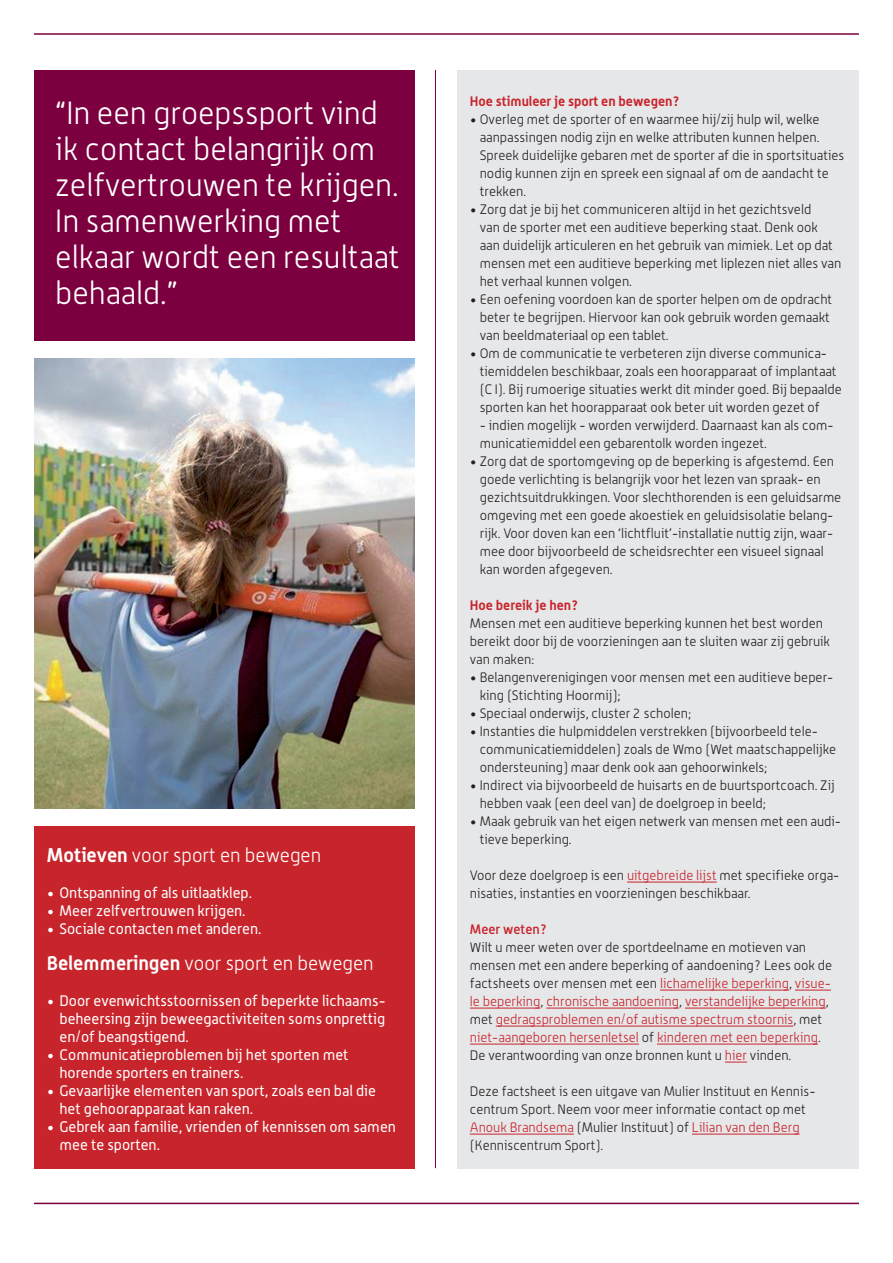
<style>
.page{position:relative;width:893px;height:1263px;background:#fff}
.page>*{position:absolute;margin:0;border:0;box-sizing:border-box;transform-origin:0 0}
.t1{font:300 31.5px/36px "Alwyn";color:#fff}
.t2{font:300 19.5px "Alwyn";color:#fff}
.t3{font:15px/18px "Alwyn";color:#fff}
.t4{font:300 13.5px/18px "Alwyn";color:#231f20}
.t5{font:300 13.5px/18px "Alwyn";color:#c8242b}
.t6{font:700 13.5px "Alwyn";color:#c8242b}
.t7{font:500 13.5px "Alwyn";color:#c8242b}
.s1{font-weight:700}
.s2{color:#c8242b}
.s3{color:#231f20}
</style>
<div class="page">
<hr style="left:34px;top:33px;width:825px;height:2px;background:#7c0040">
<hr style="left:34px;top:1203px;width:825px;height:1px;background:#7c0040">
<div style="left:457px;top:70px;width:402px;height:1098px;background:#e6e7e9"></div>
<hr style="left:627px;top:882px;width:90px;height:1px;background:#c8242b">
<hr style="left:660px;top:990px;width:129px;height:1px;background:#c8242b">
<hr style="left:795px;top:990px;width:36px;height:1px;background:#c8242b">
<hr style="left:470px;top:1008px;width:70px;height:1px;background:#c8242b">
<hr style="left:546px;top:1008px;width:133px;height:1px;background:#c8242b">
<hr style="left:685px;top:1008px;width:141px;height:1px;background:#c8242b">
<hr style="left:496px;top:1026px;width:297px;height:1px;background:#c8242b">
<hr style="left:470px;top:1044px;width:169px;height:1px;background:#c8242b">
<hr style="left:657px;top:1044px;width:161px;height:1px;background:#c8242b">
<svg style="left:725px;top:1062px;width:22px;height:1px"></svg>
<hr style="left:470px;top:1134px;width:104px;height:1px;background:#c8242b">
<hr style="left:692px;top:1134px;width:108px;height:1px;background:#c8242b">
<div style="left:34px;top:70px;width:381px;height:270px;background:#7c0040"></div>
<div style="left:34px;top:826px;width:381px;height:342px;background:#c8242b"></div>
<hr style="left:435px;top:70px;width:1px;height:1098px;background:#7c0040">
<img style="left:34px;top:358px;width:381px;height:450px">
<h1 class="t1" style="left:55px;top:95px;width:346px">“In een groepssport vind ik contact belangrijk om zelfvertrouwen te krijgen.<br>In samenwerking met elkaar wordt een resultaat behaald.”</h1>
<h2 class="t2" style="left:47px;top:844px;width:276px"><span class="s1">Motieven</span> voor sport en bewegen</h2>
<p class="t3" style="left:47px;top:883px;width:207px">• Ontspanning of als uitlaatklep.</p>
<p class="t3" style="left:47px;top:901px;width:200px">• Meer zelfvertrouwen krijgen.</p>
<p class="t3" style="left:47px;top:919px;width:216px">• Sociale contacten met anderen.</p>
<h2 class="t2" style="left:47px;top:952px;width:328px"><span class="s1">Belemmeringen</span> voor sport en bewegen</h2>
<p class="t3" style="left:60px;top:991px;width:327px;text-indent:-13px">• Door evenwichtsstoornissen of beperkte lichaams&shy;beheersing zijn beweegactiviteiten soms onprettig en/of beangstigend.</p>
<p class="t3" style="left:60px;top:1045px;width:291px;text-indent:-13px">• Communicatieproblemen bij het sporten met horende sporters en trainers.</p>
<p class="t3" style="left:60px;top:1081px;width:318px;text-indent:-13px">• Gevaarlijke elementen van sport, zoals een bal die het gehoorapparaat kan raken.</p>
<p class="t3" style="left:60px;top:1117px;width:338px;text-indent:-13px">• Gebrek aan familie, vrienden of kennissen om samen mee te sporten.</p>
<p class="t6" style="left:470px;top:93px;width:211px">Hoe stimuleer je sport en bewegen?</p>
<p class="t4" style="left:480px;top:110px;width:366px;text-indent:-10px">• Overleg met de sporter of en waarmee hij/zij hulp wil, welke aanpassingen nodig zijn en welke attributen kunnen helpen.<br>Spreek duidelijke gebaren met de sporter af die in sportsituaties nodig kunnen zijn en spreek een signaal af om de aandacht te trekken.</p>
<p class="t4" style="left:480px;top:200px;width:363px;text-indent:-10px">• Zorg dat je bij het communiceren altijd in het gezichtsveld<br>van de sporter met een auditieve beperking staat. Denk ook aan duidelijk articuleren en het gebruik van mimiek. Let op dat mensen met een auditieve beperking met liplezen niet alles van het verhaal kunnen volgen.</p>
<p class="t4" style="left:480px;top:290px;width:354px;text-indent:-10px">• Een oefening voordoen kan de sporter helpen om de opdracht beter te begrijpen. Hiervoor kan ook gebruik worden gemaakt van beeldmateriaal op een tablet.</p>
<p class="t4" style="left:480px;top:344px;width:364px;text-indent:-10px">• Om de communicatie te verbeteren zijn diverse communica&shy;tiemiddelen beschikbaar, zoals een hoorapparaat of implantaat (C I). Bij rumoerige situaties werkt dit minder goed. Bij bepaalde sporten kan het hoorapparaat ook beter uit worden gezet of</p>
<p class="t4" style="left:480px;top:416px;width:355px">- indien mogelijk - worden verwijderd. Daarnaast kan als com&shy;municatiemiddel een gebarentolk worden ingezet.</p>
<p class="t4" style="left:480px;top:452px;width:363px;text-indent:-10px">• Zorg dat de sportomgeving op de beperking is afgestemd. Een goede verlichting is belangrijk voor het lezen van spraak- en gezichtsuitdrukkingen. Voor slechthorenden is een geluidsarme omgeving met een goede akoestiek en geluidsisolatie belang&shy;rijk. Voor doven kan een ‘lichtfluit’-installatie nuttig zijn, waar&shy;mee door bijvoorbeeld de scheidsrechter een visueel signaal kan worden afgegeven.</p>
<p class="t6" style="left:470px;top:597px;width:110px">Hoe bereik je hen?</p>
<p class="t4" style="left:470px;top:614px;width:362px">Mensen met een auditieve beperking kunnen het best worden bereikt door bij de voorzieningen aan te sluiten waar zij gebruik van maken:</p>
<p class="t4" style="left:480px;top:668px;width:355px;text-indent:-10px">• Belangenverenigingen voor mensen met een auditieve beper&shy;king (Stichting Hoormij);</p>
<p class="t4" style="left:470px;top:704px;width:223px">• Speciaal onderwijs, cluster 2 scholen;</p>
<p class="t4" style="left:480px;top:722px;width:358px;text-indent:-10px">• Instanties die hulpmiddelen verstrekken (bijvoorbeeld tele&shy;communicatiemiddelen) zoals de Wmo (Wet maatschappelijke ondersteuning) maar denk ook aan gehoorwinkels;</p>
<p class="t4" style="left:480px;top:776px;width:356px;text-indent:-10px">• Indirect via bijvoorbeeld de huisarts en de buurtsportcoach. Zij hebben vaak (een deel van) de doelgroep in beeld;</p>
<p class="t4" style="left:480px;top:812px;width:363px;text-indent:-10px">• Maak gebruik van het eigen netwerk van mensen met een audi&shy;tieve beperking.</p>
<p class="t4" style="left:470px;top:866px;width:371px">Voor deze doelgroep is een <span class="s2">uitgebreide lijst</span> met specifieke orga&shy;nisaties, instanties en voorzieningen beschikbaar.</p>
<p class="t7" style="left:470px;top:921px;width:79px">Meer weten?</p>
<p class="t5" style="left:470px;top:938px;width:364px"><span class="s3">Wilt u meer weten over de sportdeelname en motieven van mensen met een andere beperking of aandoening? Lees ook de factsheets over mensen met een</span> lichamelijke beperking<span class="s3">,</span> visue&shy;le beperking<span class="s3">,</span> chronische aandoening<span class="s3">,</span> verstandelijke beperking<span class="s3">, met</span> gedragsproblemen en/of autisme spectrum stoornis<span class="s3">, met </span>niet-aangeboren hersenletsel <span class="s3">of</span> kinderen met een beperking<span class="s3">.<br>De verantwoording van onze bronnen kunt u</span> hier <span class="s3">vinden.</span></p>
<p class="t4" style="left:470px;top:1082px;width:345px">Deze factsheet is een uitgave van Mulier Instituut en Kennis&shy;centrum Sport. Neem voor meer informatie contact op met <span class="s2">Anouk Brandsema</span> (Mulier Instituut) of <span class="s2">Lilian van den Berg </span>(Kenniscentrum Sport).</p>
</div>
